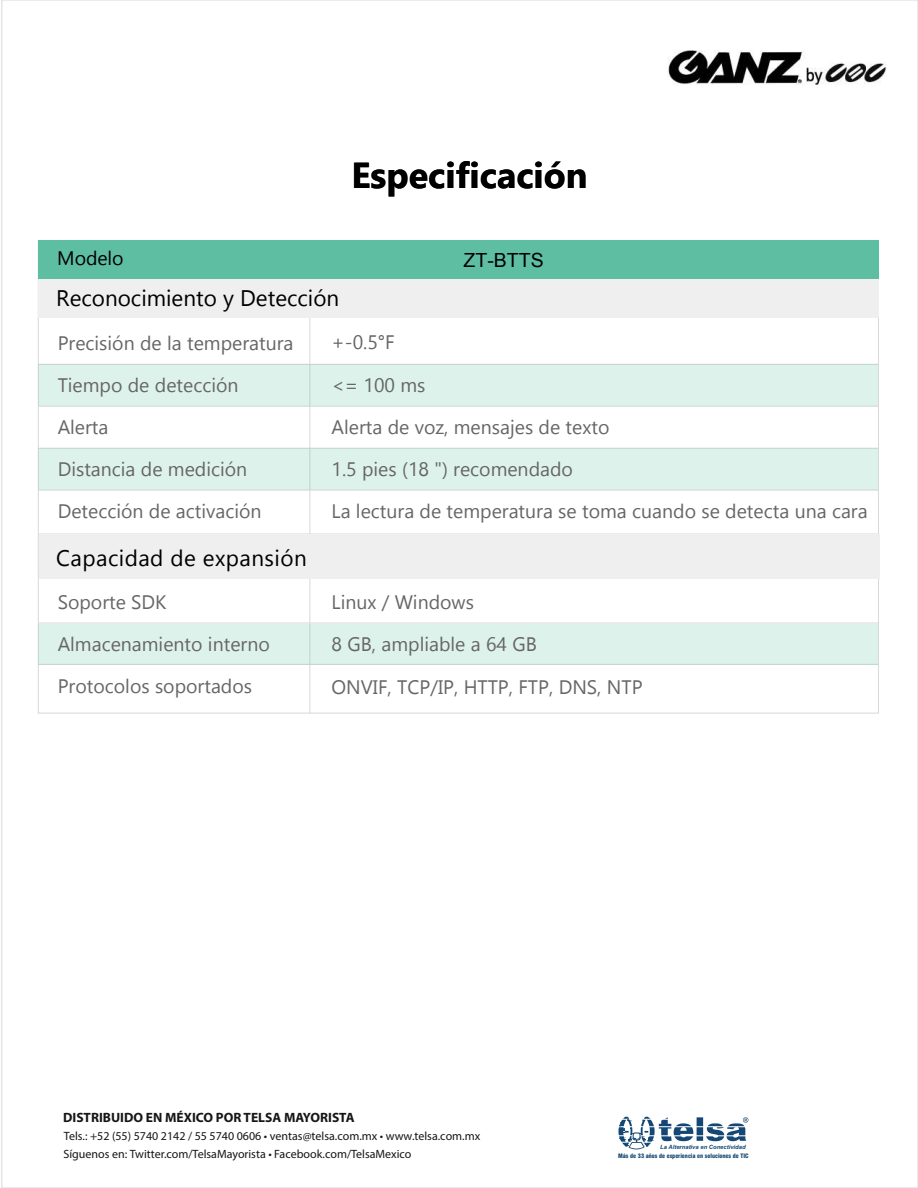
<style>
.page{position:relative;width:918px;height:1188px;background:#fff}
.page>*{position:absolute;margin:0;border:0;box-sizing:border-box;transform-origin:0 0}
.t1{font:700 36px "Gadugi";color:#000}
.t2{font:22.5px "Gadugi";color:#000}
.t3{font:22.5px "Gadugi";letter-spacing:.02em;color:#000}
.t4{font:19.5px/42px "Gadugi";color:#666}
.t5{font:19.5px "Arial";color:#000}
.t6{font:19.5px "Gadugi";letter-spacing:-.005em;color:#000}
.t7{font:700 13.5px "Myriad Pro";color:#151616}
.t8{font:12px/18.6px "Myriad Pro";color:#151616}
.t9{font:900 condensed 6px "Swiss 721 BT";color:#144773}
.t10{font:italic 700 5.85px "Arial";color:#144773}
</style>
<div class="page">
<div style="left:38px;top:240px;width:841px;height:474px;background:#fff;border:1px solid #d8d8d8"></div>
<hr style="left:309px;top:240px;width:1px;height:473px;background:#d8d8d8">
<div style="left:38px;top:240px;width:841px;height:38px;background:#5ebea2"></div>
<div style="left:38px;top:279px;width:841px;height:38px;background:#efefef"></div>
<hr style="left:38px;top:364px;width:840px;height:1px;background:#d8d8d8">
<hr style="left:39px;top:406px;width:840px;height:1px;background:#d8d8d8">
<hr style="left:38px;top:448px;width:840px;height:1px;background:#d8d8d8">
<hr style="left:39px;top:490px;width:840px;height:1px;background:#d8d8d8">
<hr style="left:38px;top:534px;width:840px;height:1px;background:#d8d8d8">
<hr style="left:38px;top:623px;width:840px;height:1px;background:#d8d8d8">
<hr style="left:39px;top:664px;width:840px;height:1px;background:#d8d8d8">
<div style="left:39px;top:534px;width:841px;height:45px;background:#efefef"></div>
<div style="left:39px;top:364px;width:839px;height:42px;background:#def2ec"></div>
<div style="left:39px;top:448px;width:839px;height:42px;background:#def2ec"></div>
<div style="left:39px;top:624px;width:839px;height:41px;background:#def2ec"></div>
<svg style="left:618px;top:1117px;width:130px;height:32px"></svg>
<img style="left:668px;top:50px;width:218px;height:35px">
<h1 class="t1" style="left:351px;top:154px;width:238px">Especificación</h1>
<p class="t6" style="left:57px;top:247px;width:68px">Modelo</p>
<p class="t2" style="left:56px;top:284px;width:285px">Reconocimiento y Detección</p>
<p class="t5" style="left:464px;top:247px;width:82px">ZT-BTTS</p>
<p class="t4" style="left:58px;top:322px;width:237px">Precisión de la temperatura<br>Tiempo de detección<br>Alerta<br>Distancia de medición<br>Detección de activación</p>
<p class="t3" style="left:56px;top:544px;width:252px">Capacidad de expansión</p>
<p class="t4" style="left:58px;top:581px;width:214px">Soporte SDK<br>Almacenamiento interno<br>Protocolos soportados</p>
<p class="t4" style="left:332px;top:321px;width:65px">+-0.5°F</p>
<p class="t4" style="left:332px;top:364px;width:538px">&lt;= 100 ms<br>Alerta de voz, mensajes de texto<br>1.5 pies (18 ") recomendado<br>La lectura de temperatura se toma cuando se detecta una cara</p>
<p class="t4" style="left:332px;top:581px;width:207px">Linux / Windows<br>8 GB, ampliable a 64 GB</p>
<p class="t4" style="left:332px;top:666px;width:313px">ONVIF, TCP/IP, HTTP, FTP, DNS, NTP</p>
<p class="t7" style="left:63px;top:1112px;width:293px">DISTRIBUIDO EN MÉXICO POR TELSA MAYORISTA</p>
<p class="t8" style="left:63px;top:1127px;width:418px">Tels.: +52 (55) 5740 2142 / 55 5740 0606 • ventas@telsa.com.mx • www.telsa.com.mx<br>Síguenos en: Twitter.com/TelsaMayorista • Facebook.com/TelsaMexico</p>
<p class="t10" style="left:660px;top:1145px;width:87px">La Alternativa en Conectividad</p>
<p class="t9" style="left:618px;top:1154px;width:132px">Más de 33 años de experiencia en soluciones de TIC</p>
</div>
